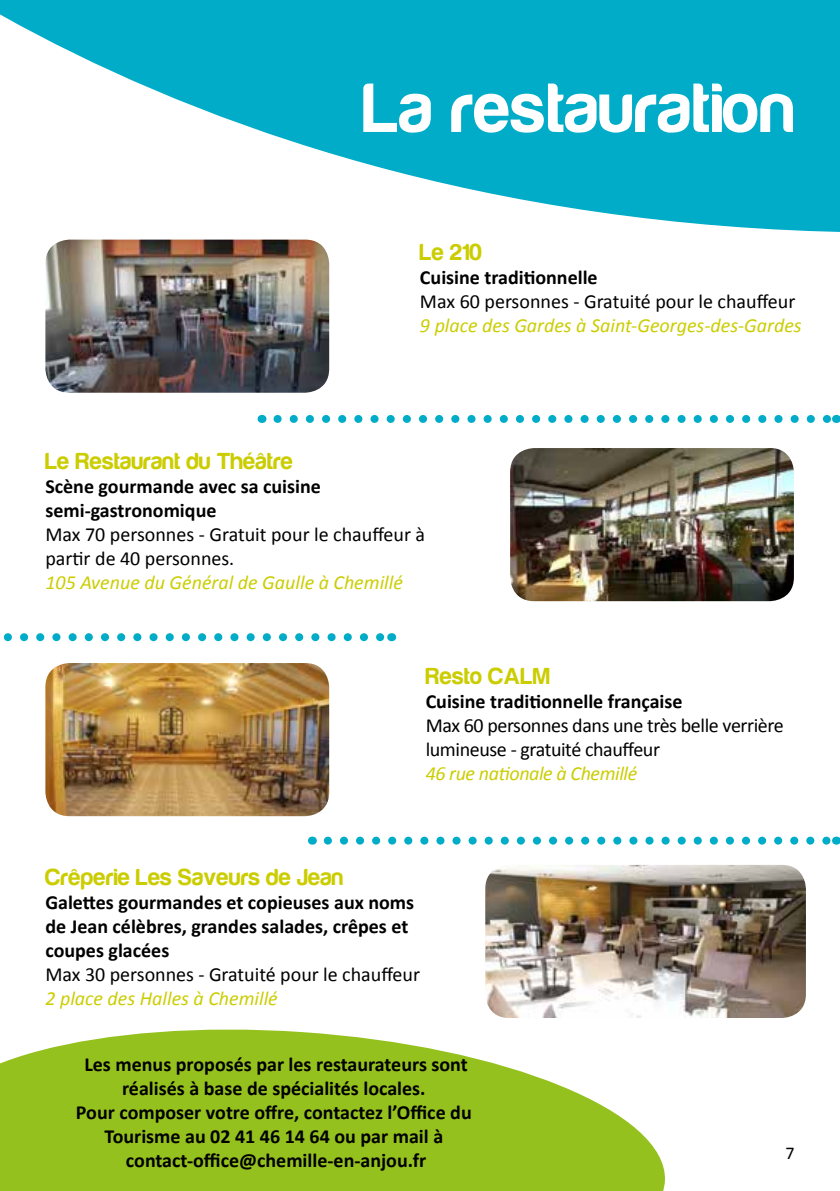
<style>
.page{position:relative;width:840px;height:1191px;background:#fff}
.page>*{position:absolute;margin:0;border:0;box-sizing:border-box;transform-origin:0 0}
.t1{font:72px "Harabara";letter-spacing:.02em;color:#fff}
.t2{font:24px "Harabara";letter-spacing:.02em;color:#cbcd00}
.t3{font:700 20px/24px "Calibri";color:#000}
.t4{font:20px/24px "Calibri";color:#000}
.t5{font:italic 20px "Calibri";color:#cbcd00}
.t6{font:20px/24px "Calibri";letter-spacing:-.02em;color:#000}
.t7{font:italic 20px "Calibri";letter-spacing:-.02em;color:#cbcd00}
.t8{font:18px "Calibri";color:#000}
</style>
<div class="page">
<svg style="left:0;top:0;width:839px;height:232px;fill:#00acc7"></svg>
<img style="left:45px;top:240px;width:284px;height:153px">
<img style="left:510px;top:448px;width:283px;height:153px">
<img style="left:485px;top:865px;width:320px;height:153px">
<img style="left:45px;top:663px;width:284px;height:153px">
<svg style="left:277px;top:415px;width:550px;height:8px"></svg>
<svg style="left:3px;top:633px;width:380px;height:8px"></svg>
<svg style="left:327px;top:836px;width:500px;height:8px"></svg>
<svg style="left:0;top:1029px;width:665px;height:162px;fill:#95c11f"></svg>
<h1 class="t1" style="left:363px;top:71px;width:432px">La restauration</h1>
<p class="t2" style="left:420px;top:240px;width:64px">Le 210</p>
<p class="t3" style="left:420px;top:265px;width:179px">Cuisine traditionnelle</p>
<p class="t4" style="left:420px;top:289px;width:376px">Max 60 personnes - Gratuité pour le chauffeur</p>
<p class="t5" style="left:420px;top:312px;width:383px">9 place des Gardes à Saint-Georges-des-Gardes</p>
<p class="t2" style="left:45px;top:448px;width:249px">Le Restaurant du Théâtre</p>
<p class="t3" style="left:45px;top:474px;width:277px">Scène gourmande avec sa cuisine semi-gastronomique</p>
<p class="t4" style="left:45px;top:522px;width:381px">Max 70 personnes - Gratuit pour le chauffeur à partir de 40 personnes.</p>
<p class="t5" style="left:45px;top:568px;width:359px">105 Avenue du Général de Gaulle à Chemillé</p>
<p class="t2" style="left:425px;top:663px;width:126px">Resto CALM</p>
<p class="t3" style="left:425px;top:689px;width:258px">Cuisine traditionnelle française</p>
<p class="t6" style="left:425px;top:713px;width:359px">Max 60 personnes dans une très belle verrière lumineuse - gratuité chauffeur</p>
<p class="t7" style="left:425px;top:759px;width:213px">46 rue nationale à Chemillé</p>
<p class="t2" style="left:45px;top:865px;width:299px">Crêperie Les Saveurs de Jean</p>
<p class="t3" style="left:45px;top:890px;width:370px">Galettes gourmandes et copieuses aux noms de Jean célèbres, grandes salades, crêpes et coupes glacées</p>
<p class="t4" style="left:45px;top:962px;width:376px">Max 30 personnes - Gratuité pour le chauffeur</p>
<p class="t5" style="left:45px;top:985px;width:234px">2 place des Halles à Chemillé</p>
<p class="t3" style="left:76px;top:1052px;width:397px;text-align:center">Les menus proposés par les restaurateurs sont réalisés à base de spécialités locales.<br>Pour composer votre offre, contactez l’Office du Tourisme au 02 41 46 14 64 ou par mail à contact‐office@chemille‐en‐anjou.fr</p>
<p class="t8" style="left:785px;top:1141px;width:11px">7</p>
</div>
